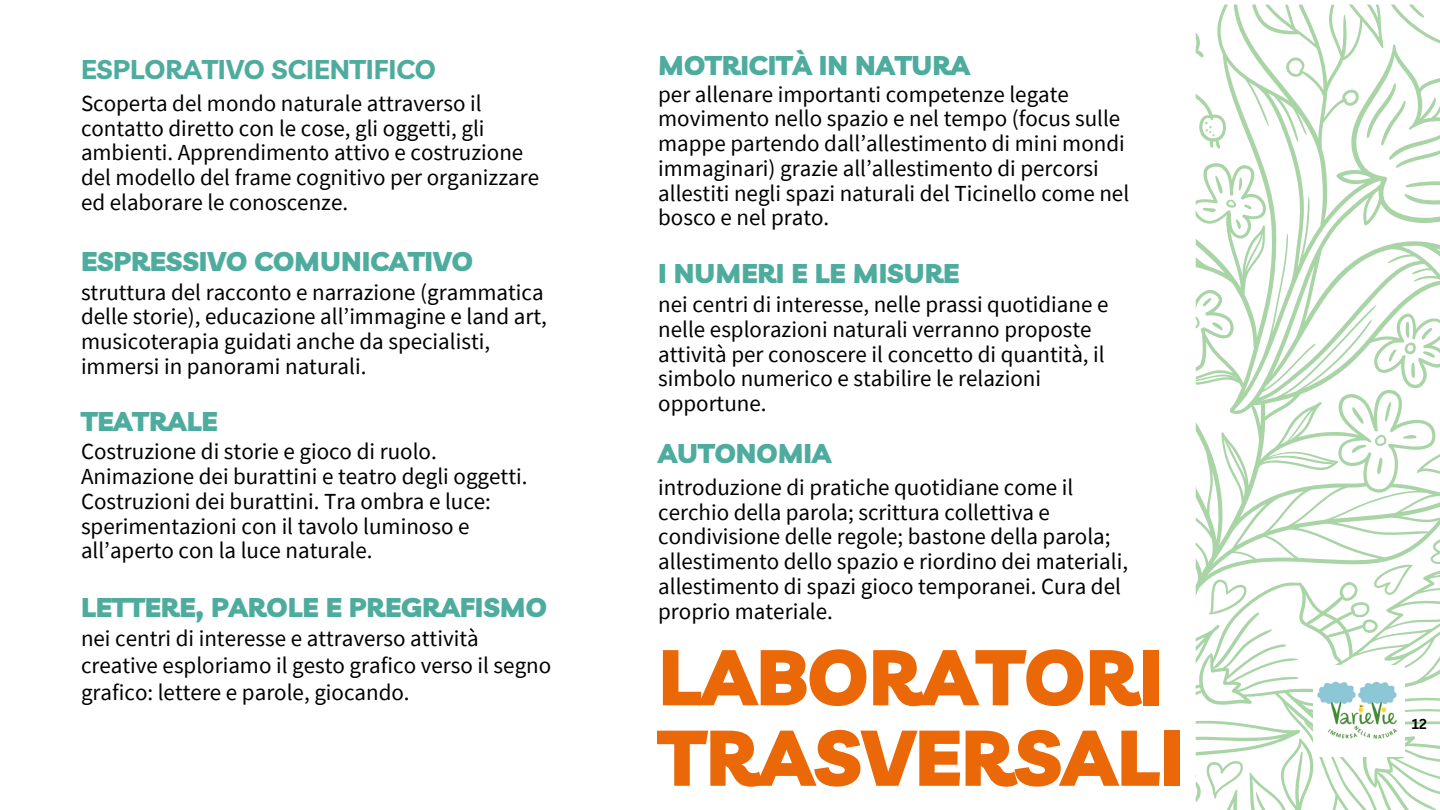
<style>
.page{position:relative;width:1440px;height:810px;background:#fff}
.page>*{position:absolute;margin:0;border:0;box-sizing:border-box;transform-origin:0 0}
.t1{font:900 77.7px/80.5px "Livvic";color:#eb6809}
.t2{font:900 27px "Livvic";color:#4dac9d}
.t3{font:700 27px "Livvic";color:#4dac9d}
.t4{font:23px/24.8px "Source Sans Pro";color:#000}
.t5{font:700 14px "Canva Sans";color:#000}
</style>
<div class="page">
<svg style="left:1196px;top:5px;width:244px;height:805px"></svg>
<img style="left:1313px;top:665px;width:92px;height:92px">
<p class="t3" style="left:81px;top:52px;width:356px">ESPLORATIVO SCIENTIFICO</p>
<p class="t4" style="left:81px;top:90px;width:460px">Scoperta del mondo naturale attraverso il contatto diretto con le cose, gli oggetti, gli ambienti. Apprendimento attivo e costruzione del modello del frame cognitivo per organizzare ed elaborare le conoscenze.</p>
<p class="t2" style="left:81px;top:244px;width:393px">ESPRESSIVO COMUNICATIVO</p>
<p class="t4" style="left:81px;top:279px;width:467px">struttura del racconto e narrazione (grammatica delle storie), educazione all’immagine e land art, musicoterapia guidati anche da specialisti, immersi in panorami naturali.</p>
<p class="t2" style="left:81px;top:404px;width:138px">TEATRALE</p>
<p class="t4" style="left:81px;top:439px;width:448px">Costruzione di storie e gioco di ruolo.<br>Animazione dei burattini e teatro degli oggetti.<br>Costruzioni dei burattini. Tra ombra e luce: sperimentazioni con il tavolo luminoso e all’aperto con la luce naturale.</p>
<p class="t2" style="left:81px;top:590px;width:468px">LETTERE, PAROLE E PREGRAFISMO</p>
<p class="t4" style="left:81px;top:624px;width:472px;line-height:27px">nei centri di interesse e attraverso attività creative esploriamo il gesto grafico verso il segno grafico: lettere e parole, giocando.</p>
<p class="t2" style="left:658px;top:48px;width:313px">MOTRICITÀ IN NATURA</p>
<p class="t4" style="left:658px;top:81px;width:472px">per allenare importanti competenze legate movimento nello spazio e nel tempo (focus sulle mappe partendo dall’allestimento di mini mondi immaginari) grazie all’allestimento di percorsi allestiti negli spazi naturali del Ticinello come nel bosco e nel prato.</p>
<p class="t2" style="left:658px;top:256px;width:303px">I NUMERI E LE MISURE</p>
<p class="t4" style="left:658px;top:292px;width:452px">nei centri di interesse, nelle prassi quotidiane e nelle esplorazioni naturali verranno proposte attività per conoscere il concetto di quantità, il simbolo numerico e stabilire le relazioni opportune.</p>
<p class="t2" style="left:658px;top:436px;width:175px">AUTONOMIA</p>
<p class="t4" style="left:658px;top:474px;width:471px">introduzione di pratiche quotidiane come il cerchio della parola; scrittura collettiva e condivisione delle regole; bastone della parola; allestimento dello spazio e riordino dei materiali, allestimento di spazi gioco temporanei. Cura del proprio materiale.</p>
<p class="t1" style="left:658px;top:636px;width:528px">LABORATORI<br>TRASVERSALI</p>
<p class="t5" style="left:1412px;top:714px;width:17px">12</p>
</div>
